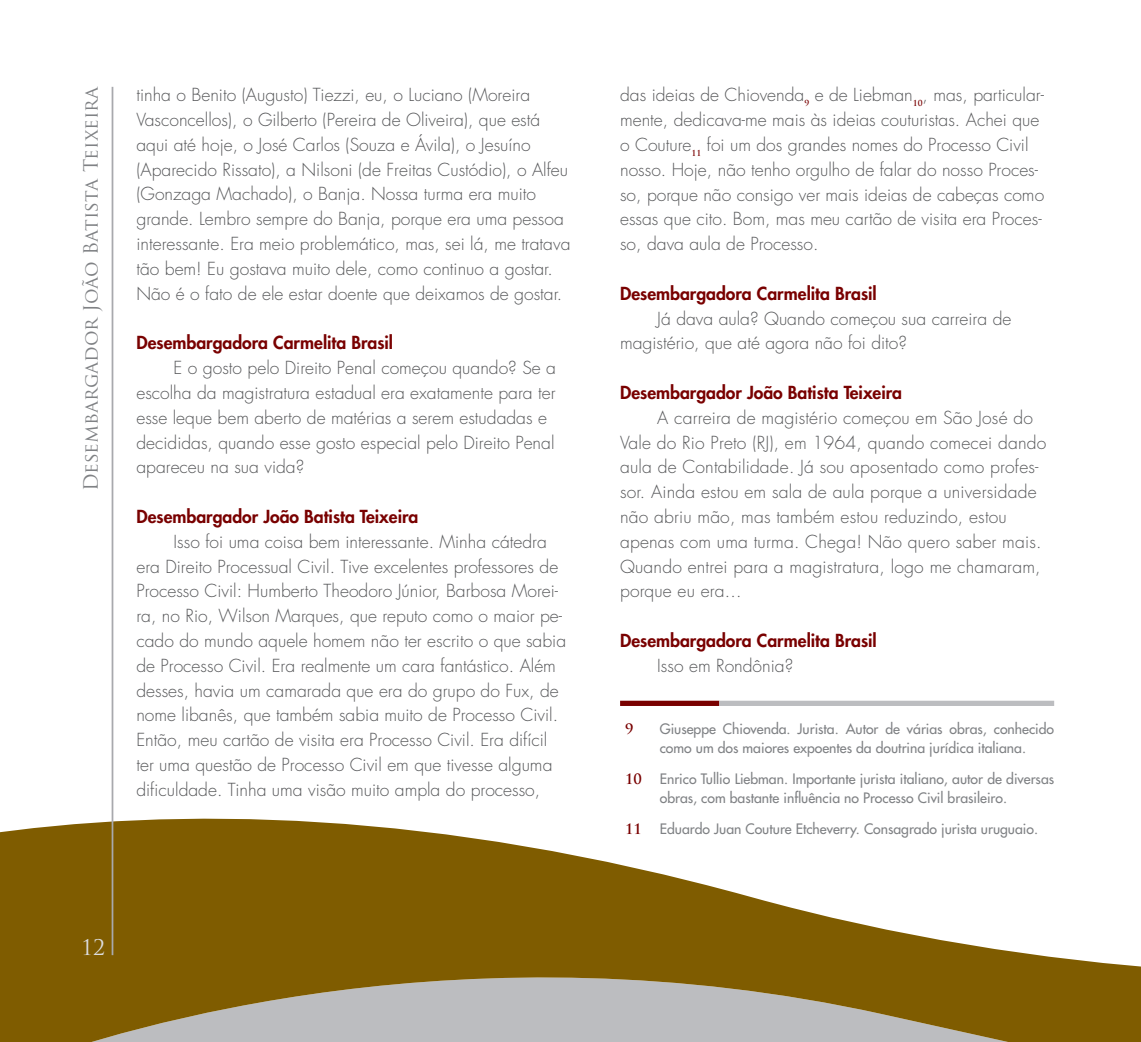
<style>
.page{position:relative;width:1141px;height:1042px;background:#fff}
.page>*{position:absolute;margin:0;border:0;box-sizing:border-box;transform-origin:0 0}
.t1{font:21px "Trajan Pro";color:#dcdddf}
.t2{font:19.25px "Trajan Pro";color:#808285}
.t3{font:300 17.5px/24.8px "Futura Std";color:#57585a}
.t4{font:800 17.5px "Futura Std";color:#790100}
.t5{font:500 14px/18.6px "Futura Std";color:#808285}
.t6{font:700 14px "Trajan Pro";color:#790100}
</style>
<div class="page">
<svg style="left:0;top:819px;width:1141px;height:223px;fill:#7f5c00"></svg>
<hr style="left:112px;top:87px;width:1px;height:868px;background:#a8a9ad">
<div style="left:620px;top:701px;width:99px;height:5px;background:#790100"></div>
<div style="left:719px;top:701px;width:335px;height:5px;background:#bcbdc0"></div>
<p class="t2" style="left:79px;top:491px;width:407px;rotate:-90deg">Desembargador João Batista Teixeira</p>
<p class="t3" style="left:136px;top:83px;width:436px">tinha o Benito (Augusto) Tiezzi, eu, o Luciano (Moreira Vasconcellos), o Gilberto (Pereira de Oliveira), que está aqui até hoje, o José Carlos (Souza e Ávila), o Jesuíno (Aparecido Rissato), a Nilsoni (de Freitas Custódio), o Alfeu (Gonzaga Machado), o Banja. Nossa turma era muito grande. Lembro sempre do Banja, porque era uma pessoa interessante. Era meio problemático, mas, sei lá, me tratava tão bem! Eu gostava muito dele, como continuo a gostar.<br>Não é o fato de ele estar doente que deixamos de gostar.</p>
<p class="t4" style="left:136px;top:332px;width:258px">Desembargadora Carmelita Brasil</p>
<p class="t3" style="left:136px;top:356px;width:421px;text-indent:37px">E o gosto pelo Direito Penal começou quando? Se a escolha da magistratura estadual era exatamente para ter esse leque bem aberto de matérias a serem estudadas e decididas, quando esse gosto especial pelo Direito Penal apareceu na sua vida?</p>
<p class="t4" style="left:136px;top:505px;width:284px">Desembargador João Batista Teixeira</p>
<p class="t3" style="left:136px;top:529px;width:431px;text-indent:37px">Isso foi uma coisa bem interessante. Minha cátedra era Direito Processual Civil. Tive excelentes professores de Processo Civil: Humberto Theodoro Júnior, Barbosa Morei&shy;ra, no Rio, Wilson Marques, que reputo como o maior pe&shy;cado do mundo aquele homem não ter escrito o que sabia de Processo Civil. Era realmente um cara fantástico. Além desses, havia um camarada que era do grupo do Fux, de nome libanês, que também sabia muito de Processo Civil.<br>Então, meu cartão de visita era Processo Civil. Era difícil ter uma questão de Processo Civil em que tivesse alguma dificuldade. Tinha uma visão muito ampla do processo,</p>
<p class="t1" style="left:81px;top:934px;width:25px">12</p>
<p class="t3" style="left:620px;top:83px;width:426px">das ideias de Chiovenda<sub>9</sub> e de Liebman<sub>10</sub>, mas, particular&shy;mente, dedicava-me mais às ideias couturistas. Achei que o Couture<sub>11</sub> foi um dos grandes nomes do Processo Civil nosso. Hoje, não tenho orgulho de falar do nosso Proces&shy;so, porque não consigo ver mais ideias de cabeças como essas que cito. Bom, mas meu cartão de visita era Proces&shy;so, dava aula de Processo.</p>
<p class="t4" style="left:620px;top:282px;width:258px">Desembargadora Carmelita Brasil</p>
<p class="t3" style="left:620px;top:306px;width:393px;text-indent:37px">Já dava aula? Quando começou sua carreira de magistério, que até agora não foi dito?</p>
<p class="t4" style="left:620px;top:381px;width:284px">Desembargador João Batista Teixeira</p>
<p class="t3" style="left:620px;top:405px;width:428px;text-indent:37px">A carreira de magistério começou em São José do Vale do Rio Preto (RJ), em 1964, quando comecei dando aula de Contabilidade. Já sou aposentado como profes&shy;sor. Ainda estou em sala de aula porque a universidade não abriu mão, mas também estou reduzindo, estou apenas com uma turma. Chega! Não quero saber mais.<br>Quando entrei para a magistratura, logo me chamaram, porque eu era...</p>
<p class="t4" style="left:620px;top:629px;width:258px">Desembargadora Carmelita Brasil</p>
<p class="t3" style="left:657px;top:653px;width:137px">Isso em Rondônia?</p>
<p class="t6" style="left:625px;top:720px;width:10px">9</p>
<p class="t5" style="left:660px;top:720px;width:396px">Giuseppe Chiovenda. Jurista. Autor de várias obras, conhecido como um dos maiores expoentes da doutrina jurídica italiana.</p>
<p class="t6" style="left:625px;top:770px;width:18px">10</p>
<p class="t5" style="left:660px;top:769px;width:396px">Enrico Tullio Liebman. Importante jurista italiano, autor de diversas obras, com bastante influência no Processo Civil brasileiro.</p>
<p class="t6" style="left:625px;top:820px;width:18px">11</p>
<p class="t5" style="left:660px;top:819px;width:380px">Eduardo Juan Couture Etcheverry. Consagrado jurista uruguaio.</p>
</div>
